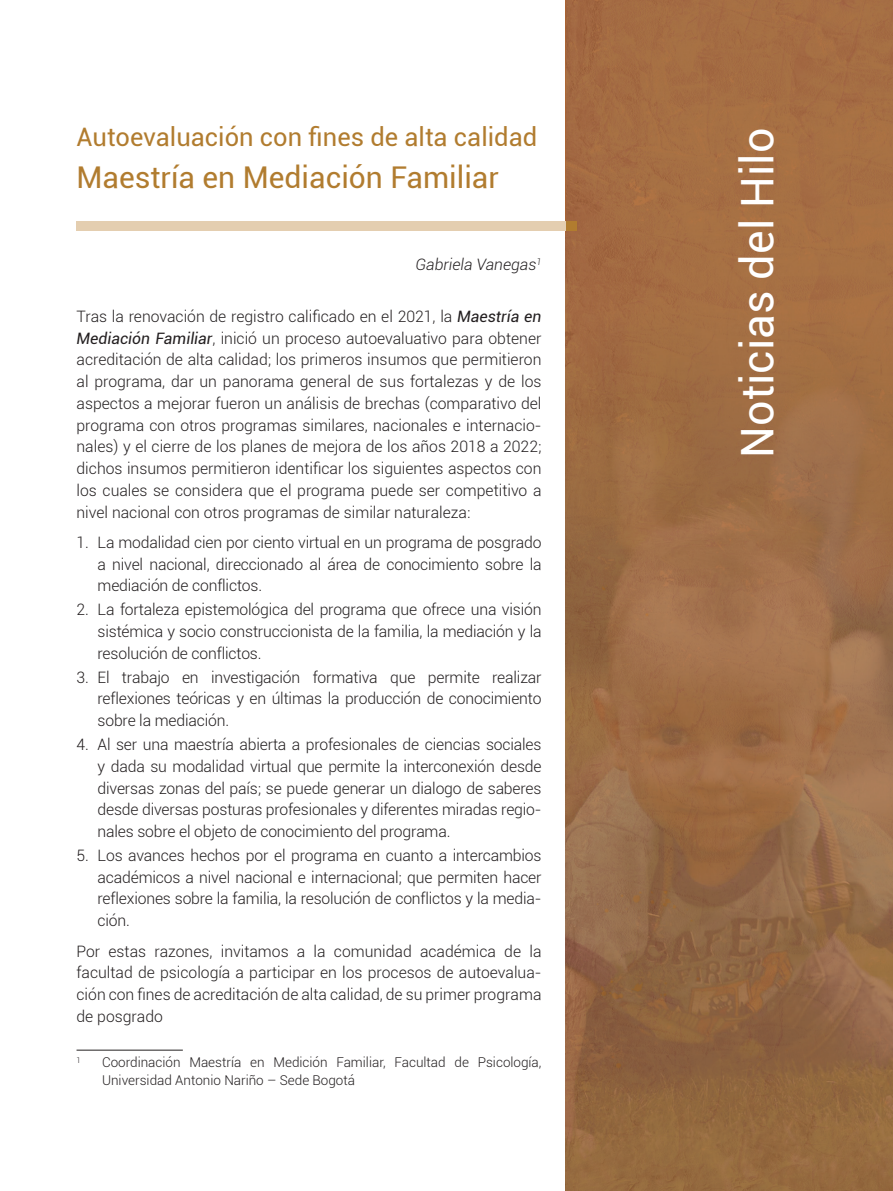
<style>
.page{position:relative;width:893px;height:1191px;background:#fff}
.page>*{position:absolute;margin:0;border:0;box-sizing:border-box;transform-origin:0 0}
.t1{font:45px "Roboto";color:#fff}
.t2{font:30px "Roboto";color:#b17c2f}
.t3{font:25.5px "Roboto";color:#b17c2f}
.t4{font:300 15.75px/21.8px "Roboto";letter-spacing:-.01em;color:#231f20;text-align:justify}
.t5{font:italic 300 15.75px "Roboto";color:#231f20}
.t6{font:300 13.5px/17.2px "Roboto";color:#231f20}
.t7{font:300 7.8px "Roboto";color:#231f20}
.s1{font-weight:400;font-style:italic}
</style>
<div class="page">
<div style="left:566px;top:0;width:45px;height:237px;background:#a26942"></div>
<div style="left:611px;top:0;width:282px;height:237px;background:#a56e43"></div>
<img style="left:566px;top:237px;width:327px;height:954px">
<hr style="left:77px;top:1049px;width:106px;height:1px;background:#231f20">
<div style="left:77px;top:221px;width:489px;height:10px;background:#e4ceb0"></div>
<div style="left:566px;top:221px;width:10px;height:10px;background:#b17c2f"></div>
<h3 class="t3" style="left:77px;top:119px;width:462px">Autoevaluación con fines de alta calidad</h3>
<h2 class="t2" style="left:77px;top:156px;width:424px">Maestría en Mediación Familiar</h2>
<p class="t5" style="left:415px;top:254px;width:127px">Gabriela Vanegas<sup>1</sup></p>
<p class="t4" style="left:77px;top:305px;width:466px">Tras la renovación de registro calificado en el 2021, la <span class="s1">Maestría en Mediación Familiar</span>, inició un proceso autoevaluativo para obtener acreditación de alta calidad; los primeros insumos que permitieron al programa, dar un panorama general de sus fortalezas y de los aspectos a mejorar fueron un análisis de brechas (comparativo del programa con otros programas similares, nacionales e internacio&shy;nales) y el cierre de los planes de mejora de los años 2018 a 2022; dichos insumos permitieron identificar los siguientes aspectos con los cuales se considera que el programa puede ser competitivo a nivel nacional con otros programas de similar naturaleza:</p>
<p class="t4" style="left:98px;top:531px;width:446px;text-indent:-21px">1. La modalidad cien por ciento virtual en un programa de posgrado a nivel nacional, direccionado al área de conocimiento sobre la mediación de conflictos.</p>
<p class="t4" style="left:98px;top:598px;width:446px;text-indent:-21px">2. La fortaleza epistemológica del programa que ofrece una visión sistémica y socio construccionista de la familia, la mediación y la resolución de conflictos.</p>
<p class="t4" style="left:98px;top:665px;width:446px;text-indent:-21px">3. El trabajo en investigación formativa que permite realizar reflexiones teóricas y en últimas la producción de conocimiento sobre la mediación.</p>
<p class="t4" style="left:98px;top:733px;width:446px;text-indent:-21px">4. Al ser una maestría abierta a profesionales de ciencias sociales y dada su modalidad virtual que permite la interconexión desde diversas zonas del país; se puede generar un dialogo de saberes desde diversas posturas profesionales y diferentes miradas regio&shy;nales sobre el objeto de conocimiento del programa.</p>
<p class="t4" style="left:98px;top:844px;width:446px;text-indent:-21px">5. Los avances hechos por el programa en cuanto a intercambios académicos a nivel nacional e internacional; que permiten hacer reflexiones sobre la familia, la resolución de conflictos y la media&shy;ción.</p>
<p class="t4" style="left:77px;top:939px;width:466px">Por estas razones, invitamos a la comunidad académica de la facultad de psicología a participar en los procesos de autoevalua&shy;ción con fines de acreditación de alta calidad, de su primer programa de posgrado</p>
<p class="t7" style="left:77px;top:1054px;width:6px">1</p>
<p class="t6" style="left:102px;top:1053px;width:441px">Coordinación Maestría en Medición Familiar, Facultad de Psicología,<br>Universidad Antonio Nariño – Sede Bogotá</p>
<h1 class="t1" style="left:726px;top:458px;width:331px;rotate:-90deg">Noticias del Hilo</h1>
</div>
